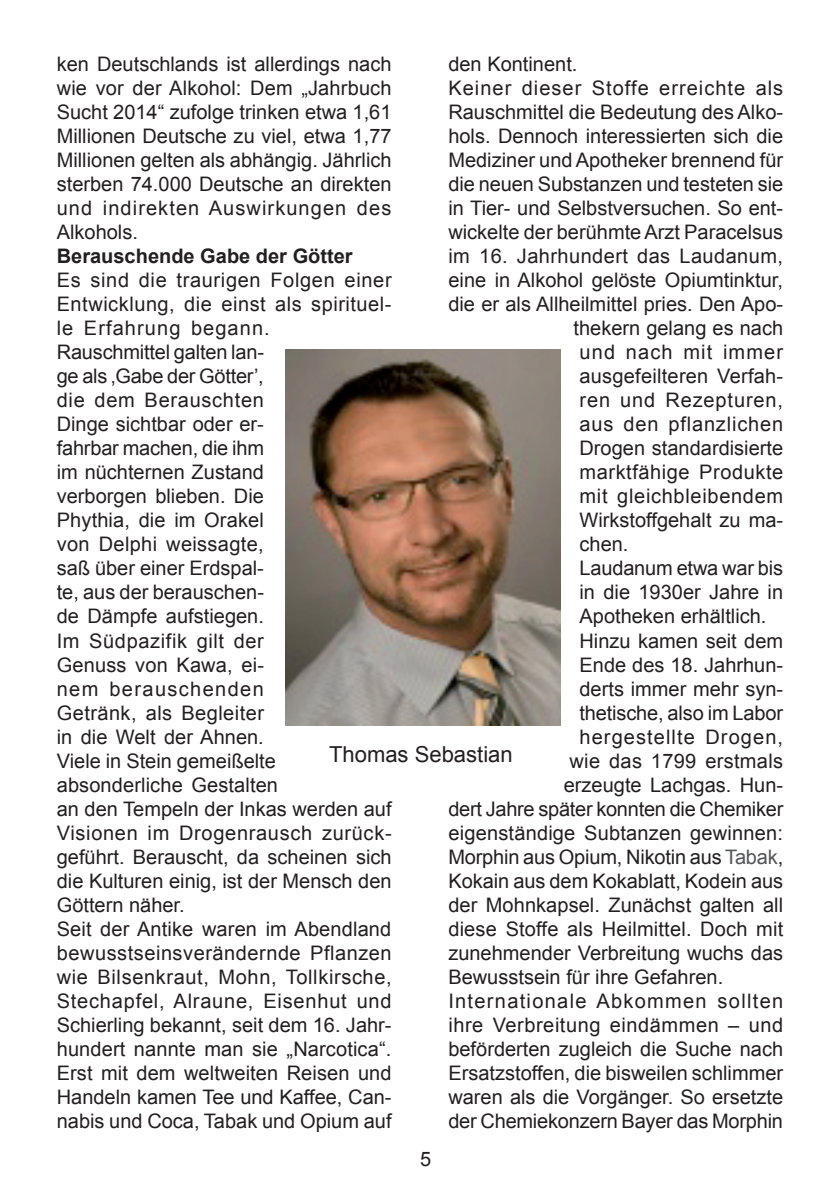
<style>
.page{position:relative;width:840px;height:1191px;background:#fff}
.page>*{position:absolute;margin:0;border:0;box-sizing:border-box;transform-origin:0 0}
.t1{font:22px "Arial";color:#231f20}
.t2{font:20px/24px "Arial";color:#231f20;text-align:justify}
.t3{font:20px "Arial";letter-spacing:.05em;color:#231f20}
.t4{font:20px "Arial";letter-spacing:.065em;color:#231f20}
.t5{font:20px "Arial";letter-spacing:.02em;color:#231f20}
.t6{font:20px "Arial";letter-spacing:.025em;color:#231f20}
.t7{font:700 20px "Arial";color:#231f20}
.t8{font:20px "Arial";letter-spacing:.03em;color:#231f20}
.t9{font:20px "Arial";letter-spacing:.035em;color:#231f20}
.t10{font:20px "Arial";letter-spacing:.055em;color:#231f20}
.t11{font:20px "Arial";letter-spacing:.04em;color:#231f20}
.t12{font:20px "Arial";letter-spacing:.045em;color:#231f20}
.t13{font:20px "Arial";letter-spacing:.06em;color:#231f20}
.s1{color:#535558}
</style>
<div class="page">
<img style="left:285px;top:349px;width:275px;height:377px">
<p class="t2" style="left:57px;top:52px;width:336px">ken Deutschlands ist allerdings nach wie vor der Alkohol: Dem „Jahrbuch Sucht 2014“ zufolge trinken etwa 1,61<br>Millionen Deutsche zu viel, etwa 1,77<br>Millionen gelten als abhängig. Jährlich sterben 74.000 Deutsche an direkten und indirekten Auswirkungen des Alkohols.</p>
<p class="t7" style="left:57px;top:243px;width:297px">Berauschende Gabe der Götter</p>
<p class="t2" style="left:57px;top:268px;width:336px;text-align:left">Es sind die traurigen Folgen einer<br>Entwicklung, die einst als spirituel&shy;le Erfahrung begann.<br>Rauschmittel galten lan-<br>ge als ‚Gabe der Götter’,<br>die dem Berauschten<br>Dinge sichtbar oder er-<br>fahrbar machen, die ihm<br>im nüchternen Zustand<br>verborgen blieben. Die<br>Phythia, die im Orakel<br>von Delphi weissagte,<br>saß über einer Erdspal-<br>te, aus der berauschen-<br>de Dämpfe aufstiegen.<br>Im Südpazifik gilt der<br>Genuss von Kawa, ei-<br>nem berauschenden<br>Getränk, als Begleiter<br>in die Welt der Ahnen.<br>Viele in Stein gemeißelte absonderliche Gestalten<br>an den Tempeln der Inkas werden auf<br>Visionen im Drogenrausch zurück&shy;geführt. Berauscht, da scheinen sich die Kulturen einig, ist der Mensch den<br>Göttern näher.<br>Seit der Antike waren im Abendland bewusstseinsverändernde Pflanzen wie Bilsenkraut, Mohn, Tollkirsche,<br>Stechapfel, Alraune, Eisenhut und<br>Schierling bekannt, seit dem 16. Jahr&shy;hundert nannte man sie „Narcotica“.<br>Erst mit dem weltweiten Reisen und<br>Handeln kamen Tee und Kaffee, Can&shy;nabis und Coca, Tabak und Opium auf</p>
<p class="t2" style="left:448px;top:52px;width:130px">den Kontinent.</p>
<p class="t3" style="left:448px;top:75px;width:336px">Keiner dieser Stoffe erreichte als</p>
<p class="t2" style="left:448px;top:100px;width:336px">Rauschmittel die Bedeutung des Alko-</p>
<p class="t2" style="left:448px;top:124px;width:336px">hols. Dennoch interessierten sich die</p>
<p class="t2" style="left:448px;top:148px;width:336px">Mediziner und Apotheker brennend für</p>
<p class="t2" style="left:448px;top:172px;width:336px">die neuen Substanzen und testeten sie</p>
<p class="t2" style="left:448px;top:196px;width:336px">in Tier- und Selbstversuchen. So ent-</p>
<p class="t2" style="left:448px;top:220px;width:336px">wickelte der berühmte Arzt Paracelsus</p>
<p class="t5" style="left:448px;top:243px;width:336px">im 16. Jahrhundert das Laudanum,</p>
<p class="t2" style="left:448px;top:268px;width:336px">eine in Alkohol gelöste Opiumtinktur,</p>
<p class="t2" style="left:448px;top:292px;width:336px">die er als Allheilmittel pries. Den Apo-</p>
<p class="t2" style="left:573px;top:316px;width:211px">thekern gelang es nach</p>
<p class="t13" style="left:579px;top:339px;width:205px">und nach mit immer</p>
<p class="t2" style="left:579px;top:364px;width:205px">ausgefeilteren Verfah-</p>
<p class="t12" style="left:579px;top:387px;width:205px">ren und Rezepturen,</p>
<p class="t11" style="left:579px;top:411px;width:205px">aus den pflanzlichen</p>
<p class="t2" style="left:579px;top:436px;width:205px">Drogen standardisierte</p>
<p class="t8" style="left:579px;top:459px;width:205px">marktfähige Produkte</p>
<p class="t9" style="left:579px;top:483px;width:205px">mit gleichbleibendem</p>
<p class="t2" style="left:579px;top:508px;width:205px">Wirkstoffgehalt zu ma-</p>
<p class="t2" style="left:579px;top:532px;width:50px">chen.</p>
<p class="t2" style="left:579px;top:556px;width:205px">Laudanum etwa war bis</p>
<p class="t2" style="left:579px;top:580px;width:205px">in die 1930er Jahre in</p>
<p class="t2" style="left:579px;top:604px;width:188px">Apotheken erhältlich.</p>
<p class="t2" style="left:579px;top:628px;width:205px">Hinzu kamen seit dem</p>
<p class="t2" style="left:579px;top:652px;width:205px">Ende des 18. Jahrhun-</p>
<p class="t2" style="left:579px;top:676px;width:205px">derts immer mehr syn-</p>
<p class="t2" style="left:579px;top:700px;width:205px">thetische, also im Labor</p>
<p class="t10" style="left:579px;top:723px;width:205px">hergestellte Drogen,</p>
<p class="t2" style="left:569px;top:748px;width:215px">wie das 1799 erstmals</p>
<p class="t2" style="left:563px;top:772px;width:221px">erzeugte Lachgas. Hun-</p>
<p class="t2" style="left:448px;top:796px;width:336px">dert Jahre später konnten die Chemiker</p>
<p class="t2" style="left:448px;top:820px;width:336px">eigenständige Subtanzen gewinnen:</p>
<p class="t2" style="left:448px;top:844px;width:336px">Morphin aus Opium, Nikotin aus <span class="s1">Tabak</span>,</p>
<p class="t2" style="left:448px;top:868px;width:336px">Kokain aus dem Kokablatt, Kodein aus</p>
<p class="t2" style="left:448px;top:892px;width:336px">der Mohnkapsel. Zunächst galten all</p>
<p class="t2" style="left:448px;top:916px;width:336px">diese Stoffe als Heilmittel. Doch mit</p>
<p class="t2" style="left:448px;top:940px;width:336px">zunehmender Verbreitung wuchs das</p>
<p class="t2" style="left:448px;top:964px;width:276px">Bewusstsein für ihre Gefahren.</p>
<p class="t4" style="left:448px;top:987px;width:336px">Internationale Abkommen sollten</p>
<p class="t6" style="left:448px;top:1011px;width:336px">ihre Verbreitung eindämmen – und</p>
<p class="t2" style="left:448px;top:1036px;width:336px">beförderten zugleich die Suche nach</p>
<p class="t2" style="left:448px;top:1060px;width:336px">Ersatzstoffen, die bisweilen schlimmer</p>
<p class="t2" style="left:448px;top:1084px;width:336px">waren als die Vorgänger. So ersetzte</p>
<p class="t2" style="left:448px;top:1108px;width:336px">der Chemiekonzern Bayer das Morphin</p>
<p class="t1" style="left:329px;top:740px;width:185px">Thomas Sebastian</p>
<p class="t2" style="left:420px;top:1147px;width:13px">5</p>
</div>
